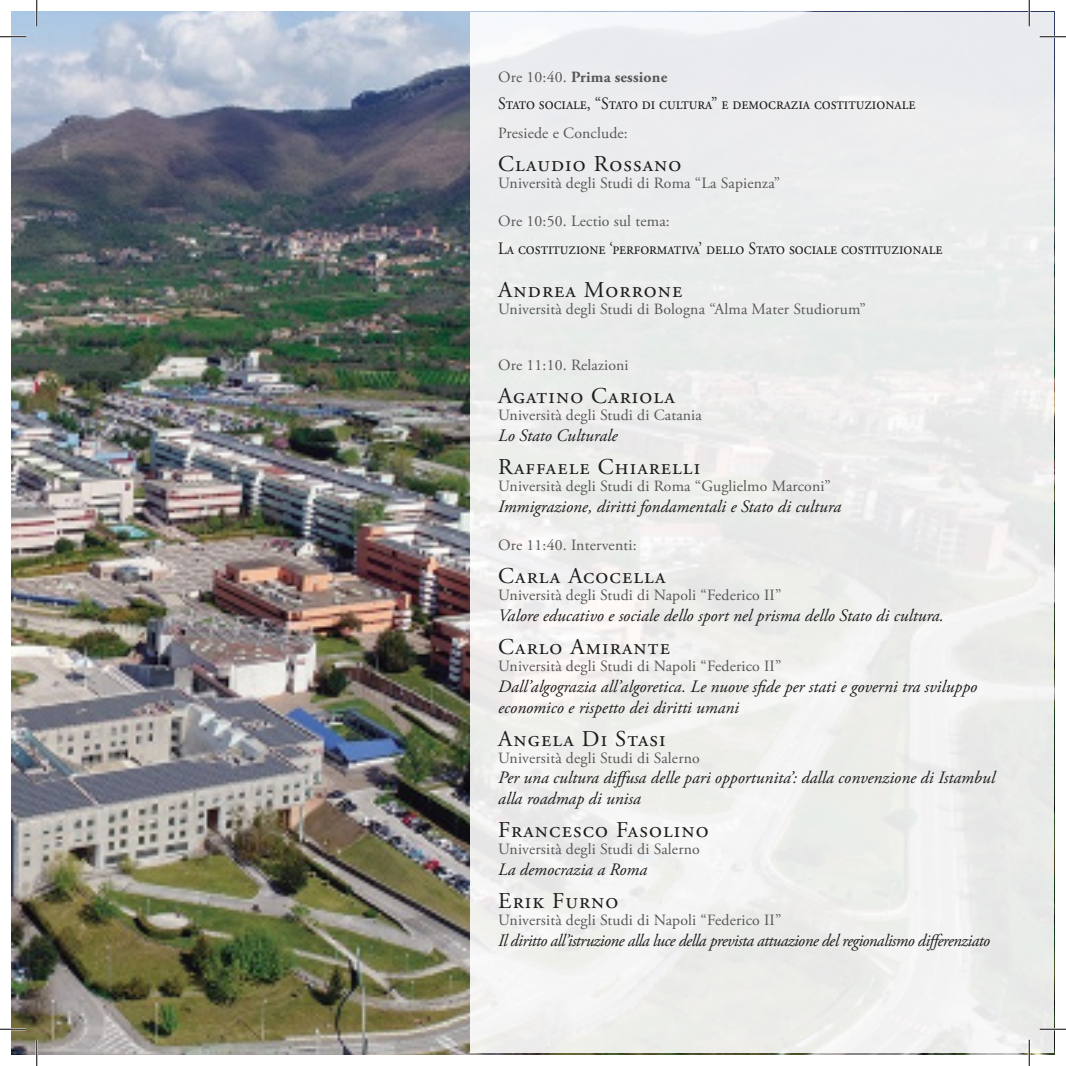
<style>
.page{position:relative;width:1066px;height:1066px;background:#fff}
.page>*{position:absolute;margin:0;border:0;box-sizing:border-box;transform-origin:0 0}
.t1{font:22.57px "Adobe Garamond Pro";letter-spacing:.05em;color:#1d1d1b}
.t2{font:italic 17.32px/20.8px "Adobe Garamond Pro";color:#1d1d1b}
.t3{font:17.32px "Adobe Garamond Pro";color:#1d1d1b;scale:.91 1}
.t4{font:italic 17.32px "Adobe Garamond Pro";letter-spacing:-.03em;color:#1d1d1b}
.t5{font:15.58px "Adobe Garamond Pro";color:#575756}
.t6{font:700 15.58px "Adobe Garamond Pro";letter-spacing:.01em;color:#575756}
.s1{font-weight:400}
</style>
<div class="page">
<img style="left:12px;top:12px;width:1042px;height:1042px">
<div style="left:470px;top:12px;width:584px;height:1040px;background:#eceded"></div>
<hr style="left:0;top:36px;width:26px;height:2px;background:#fff">
<hr style="left:1039px;top:36px;width:27px;height:2px;background:#fff">
<hr style="left:0;top:1028px;width:26px;height:2px;background:#fff">
<hr style="left:1039px;top:1028px;width:27px;height:2px;background:#fff">
<hr style="left:36px;top:0;width:2px;height:26px;background:#fff">
<hr style="left:36px;top:1039px;width:2px;height:27px;background:#fff">
<hr style="left:1028px;top:0;width:2px;height:26px;background:#fff">
<hr style="left:1028px;top:1039px;width:2px;height:27px;background:#fff">
<svg style="left:0;top:36px;width:26px;height:1px"></svg>
<svg style="left:1039px;top:36px;width:27px;height:1px"></svg>
<svg style="left:0;top:1029px;width:26px;height:1px"></svg>
<svg style="left:1039px;top:1029px;width:27px;height:1px"></svg>
<svg style="left:36px;top:0;width:1px;height:26px"></svg>
<svg style="left:36px;top:1039px;width:1px;height:27px"></svg>
<svg style="left:1029px;top:0;width:1px;height:26px"></svg>
<svg style="left:1029px;top:1039px;width:1px;height:27px"></svg>
<p class="t6" style="left:498px;top:68px;width:170px"><span class="s1">Ore 10:40.</span> Prima sessione</p>
<p class="t3" style="left:498px;top:94px;width:460px">Stato sociale, “Stato di cultura” e democrazia costituzionale</p>
<p class="t5" style="left:498px;top:124px;width:131px">Presiede e Conclude:</p>
<p class="t1" style="left:498px;top:151px;width:185px">Claudio Rossano</p>
<p class="t5" style="left:498px;top:174px;width:283px">Università degli Studi di Roma “La Sapienza”</p>
<p class="t5" style="left:498px;top:212px;width:173px">Ore 10:50. Lectio sul tema:</p>
<p class="t3" style="left:498px;top:238px;width:489px">La costituzione ‘performativa’ dello Stato sociale costituzionale</p>
<p class="t1" style="left:498px;top:276px;width:185px">Andrea Morrone</p>
<p class="t5" style="left:498px;top:300px;width:369px">Università degli Studi di Bologna “Alma Mater Studiorum”</p>
<p class="t5" style="left:498px;top:356px;width:132px">Ore 11:10. Relazioni</p>
<p class="t1" style="left:498px;top:382px;width:178px">Agatino Cariola</p>
<p class="t5" style="left:498px;top:406px;width:205px">Università degli Studi di Catania</p>
<p class="t2" style="left:498px;top:426px;width:121px">Lo Stato Culturale</p>
<p class="t1" style="left:498px;top:453px;width:203px">Raffaele Chiarelli</p>
<p class="t5" style="left:498px;top:477px;width:334px">Università degli Studi di Roma “Guglielmo Marconi”</p>
<p class="t2" style="left:498px;top:497px;width:344px">Immigrazione, diritti fondamentali e Stato di cultura</p>
<p class="t5" style="left:498px;top:535px;width:140px">Ore 11:40. Interventi:</p>
<p class="t1" style="left:498px;top:562px;width:169px">Carla Acocella</p>
<p class="t5" style="left:498px;top:585px;width:285px">Università degli Studi di Napoli “Federico II”</p>
<p class="t2" style="left:498px;top:605px;width:447px">Valore educativo e sociale dello sport nel prisma dello Stato di cultura.</p>
<p class="t1" style="left:498px;top:633px;width:173px">Carlo Amirante</p>
<p class="t5" style="left:498px;top:656px;width:285px">Università degli Studi di Napoli “Federico II”</p>
<p class="t2" style="left:498px;top:676px;width:480px">Dall’algograzia all’algoretica. Le nuove sfide per stati e governi tra sviluppo economico e rispetto dei diritti umani</p>
<p class="t1" style="left:498px;top:725px;width:169px">Angela Di Stasi</p>
<p class="t5" style="left:498px;top:748px;width:203px">Università degli Studi di Salerno</p>
<p class="t2" style="left:498px;top:768px;width:498px">Per una cultura diffusa delle pari opportunita’: dalla convenzione di Istambul alla roadmap di unisa</p>
<p class="t1" style="left:498px;top:816px;width:212px">Francesco Fasolino</p>
<p class="t5" style="left:498px;top:840px;width:203px">Università degli Studi di Salerno</p>
<p class="t2" style="left:498px;top:860px;width:150px">La democrazia a Roma</p>
<p class="t1" style="left:498px;top:887px;width:122px">Erik Furno</p>
<p class="t5" style="left:498px;top:911px;width:285px">Università degli Studi di Napoli “Federico II”</p>
<p class="t4" style="left:498px;top:930px;width:493px">Il diritto all’istruzione alla luce della prevista attuazione del regionalismo differenziato</p>
</div>
